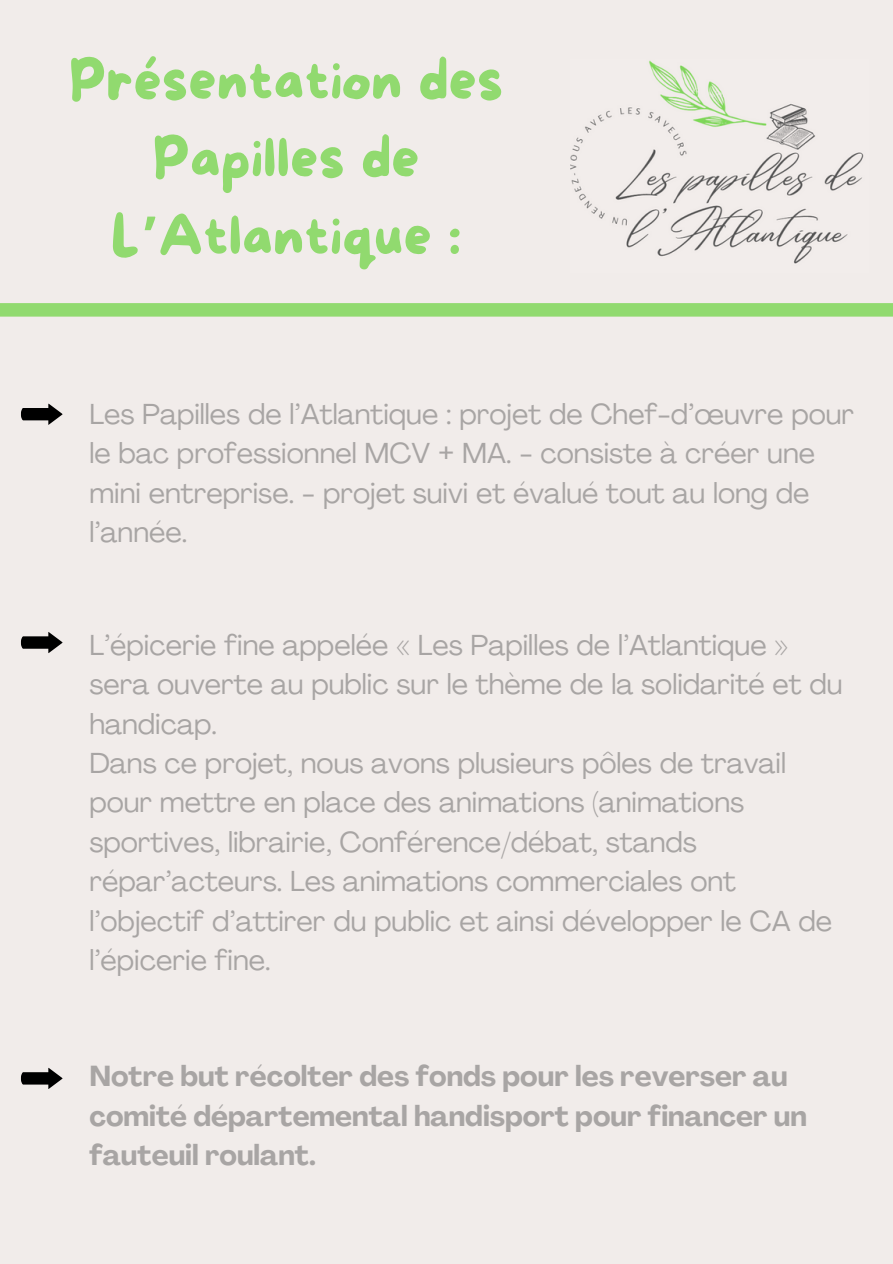
<style>
.page{position:relative;width:893px;height:1264px;background:#fff}
.page>*{position:absolute;margin:0;border:0;box-sizing:border-box;transform-origin:0 0}
.t1{font:55.5px/77.7px "More Sugar";color:#91da6f;text-align:center}
.t2{font:28.5px/39.3px "Agrandir";color:#a8a5a4}
.t3{font:700 28.5px/39.3px "Agrandir";color:#a8a5a4}
.s1{font-family:"Noto Sans Gurmukhi";font-weight:700}
</style>
<div class="page">
<div style="left:0;top:0;width:892px;height:1263px;background:#f1ecea"></div>
<img style="left:570px;top:60px;width:294px;height:204px">
<div style="left:0;top:303px;width:892px;height:13px;background:#91da6f"></div>
<svg style="left:21px;top:403px;width:41px;height:22px"></svg>
<svg style="left:21px;top:632px;width:41px;height:21px"></svg>
<svg style="left:21px;top:1067px;width:41px;height:21px"></svg>
<p class="t1" style="left:69px;top:45px;width:435px">Présentation des<br>Papilles de<br>L<span class="s1">’</span>Atlantique :</p>
<p class="t2" style="left:89px;top:397px;width:766px">Les Papilles de l’Atlantique : projet de Chef-d’œuvre pour le bac professionnel MCV + MA. - consiste à créer une mini entreprise. - projet suivi et évalué tout au long de l’année.</p>
<p class="t2" style="left:89px;top:628px;width:754px">L’épicerie fine appelée « Les Papilles de l’Atlantique » sera ouverte au public sur le thème de la solidarité et du handicap.</p>
<p class="t2" style="left:89px;top:746px;width:744px">Dans ce projet, nous avons plusieurs pôles de travail pour mettre en place des animations (animations sportives, librairie, Conférence/débat, stands répar’acteurs. Les animations commerciales ont l’objectif d’attirer du public et ainsi développer le CA de l’épicerie fine.</p>
<p class="t3" style="left:89px;top:1059px;width:719px">Notre but récolter des fonds pour les reverser au comité départemental handisport pour financer un fauteuil roulant.</p>
</div>
